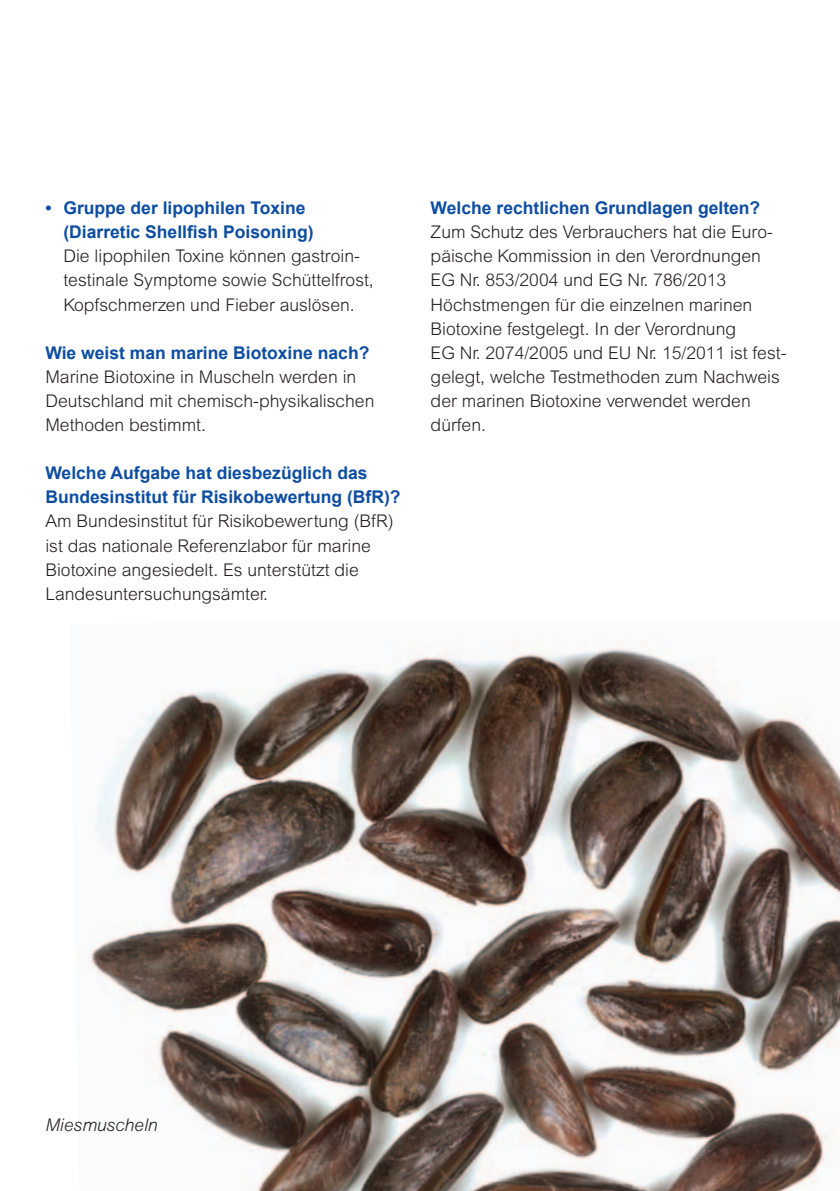
<style>
.page{position:relative;width:840px;height:1191px;background:#fff}
.page>*{position:absolute;margin:0;border:0;box-sizing:border-box;transform-origin:0 0}
.t1{font:300 17.6px/24px "Arial";color:#231f20}
.t2{font:700 17.6px/24px "Arial";color:#0d4da1}
.t3{font:italic 300 17.6px "Arial";color:#231f20}
</style>
<div class="page">
<img style="left:86px;top:645px;width:753px;height:546px">
<p class="t2" style="left:63px;top:196px;width:251px;text-indent:-18px">• Gruppe der lipophilen Toxine (Diarretic Shellfish Poisoning)</p>
<p class="t1" style="left:63px;top:244px;width:312px">Die lipophilen Toxine können gastroin&shy;testinale Symptome sowie Schüttelfrost,<br>Kopfschmerzen und Fieber auslösen.</p>
<p class="t2" style="left:45px;top:341px;width:325px">Wie weist man marine Biotoxine nach?</p>
<p class="t1" style="left:45px;top:364px;width:330px">Marine Biotoxine in Muscheln werden in<br>Deutschland mit chemisch-physikalischen<br>Methoden bestimmt.</p>
<p class="t2" style="left:45px;top:461px;width:356px">Welche Aufgabe hat diesbezüglich das<br>Bundesinstitut für Risikobewertung (BfR)?</p>
<p class="t1" style="left:45px;top:509px;width:349px">Am Bundesinstitut für Risikobewertung (BfR) ist das nationale Referenzlabor für marine Biotoxine angesiedelt. Es unterstützt die Landesuntersuchungsämter.</p>
<p class="t2" style="left:430px;top:196px;width:331px">Welche rechtlichen Grundlagen gelten?</p>
<p class="t1" style="left:430px;top:220px;width:357px">Zum Schutz des Verbrauchers hat die Euro&shy;päische Kommission in den Verordnungen EG Nr. 853/2004 und EG Nr. 786/2013<br>Höchstmengen für die einzelnen marinen Biotoxine festgelegt. In der Verordnung<br>EG Nr. 2074/2005 und EU Nr. 15/2011 ist fest&shy;gelegt, welche Testmethoden zum Nachweis der marinen Biotoxine verwendet werden dürfen.</p>
<p class="t3" style="left:45px;top:1114px;width:114px">Miesmuscheln</p>
</div>
